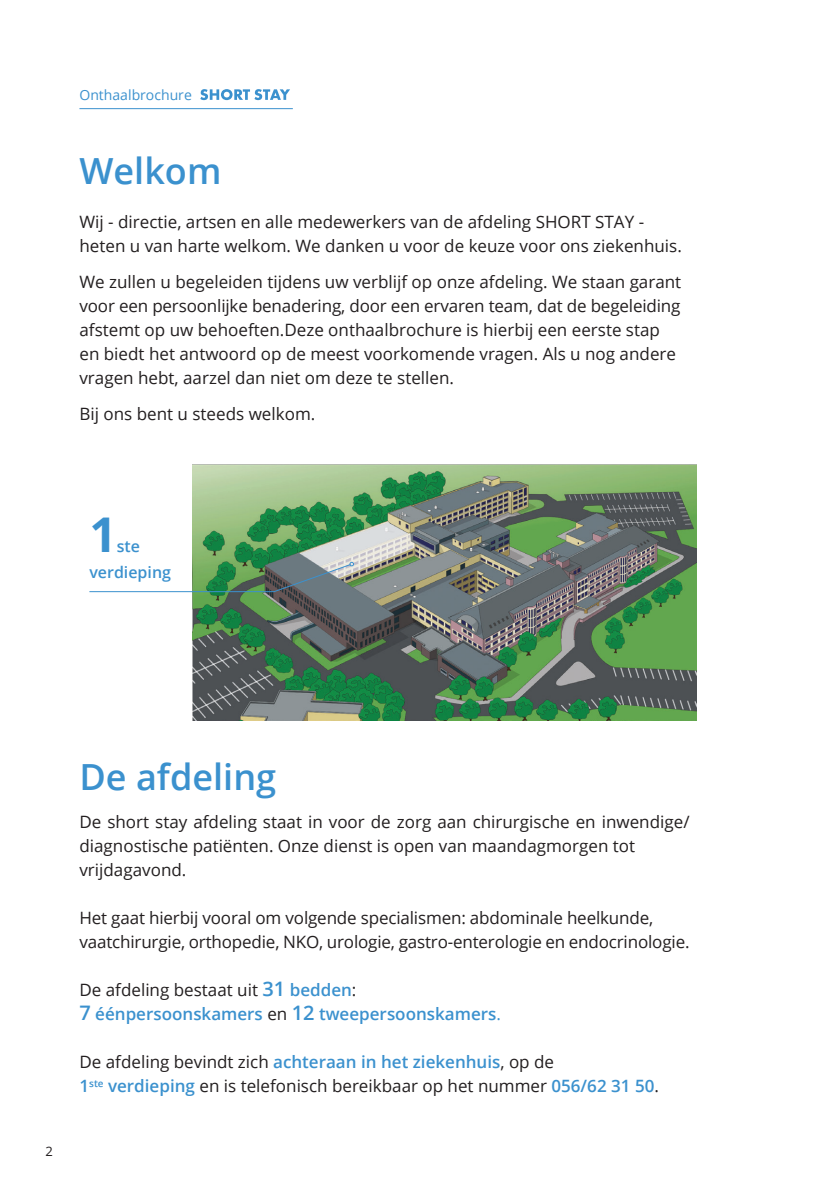
<style>
.page{position:relative;width:840px;height:1191px;background:#fff}
.page>*{position:absolute;margin:0;border:0;box-sizing:border-box;transform-origin:0 0}
.t1{font:700 47.8px "Open Sans";color:#3b91ce}
.t2{font:600 36px "Open Sans";color:#3b91ce}
.t3{font:17px/24px "Open Sans";color:#231f20}
.t4{font:600 17px/24px "Open Sans";color:#3b91ce}
.t5{font:600 16px/25.6px "Open Sans";color:#3b91ce;text-align:center}
.t6{font:14px "Open Sans";color:#3b91ce}
.t7{font:13px "Open Sans";color:#231f20}
.s1{font-weight:400;color:#231f20}
.s2{font-size:20px}
.s3{font-weight:400}
.s4{font-weight:600;color:#3b91ce}
</style>
<div class="page">
<img style="left:193px;top:465px;width:502px;height:255px">
<svg style="left:89px;top:562px;width:265px;height:30px"></svg>
<hr style="left:79px;top:108px;width:214px;height:1px;background:#3b91ce">
<svg style="left:200px;top:89px;width:90px;height:11px"></svg>
<p class="t6" style="left:79px;top:85px;width:114px">Onthaalbrochure</p>
<h2 class="t2" style="left:79px;top:146px;width:143px">Welkom</h2>
<p class="t3" style="left:79px;top:209px;width:603px">Wij - directie, artsen en alle medewerkers van de afdeling SHORT STAY - heten u van harte welkom. We danken u voor de keuze voor ons ziekenhuis.</p>
<p class="t3" style="left:79px;top:269px;width:603px">We zullen u begeleiden tijdens uw verblijf op onze afdeling. We staan garant voor een persoonlijke benadering, door een ervaren team, dat de begeleiding afstemt op uw behoeften.Deze onthaalbrochure is hierbij een eerste stap en biedt het antwoord op de meest voorkomende vragen. Als u nog andere vragen hebt, aarzel dan niet om deze te stellen.</p>
<p class="t3" style="left:79px;top:401px;width:237px">Bij ons bent u steeds welkom.</p>
<h1 class="t1" style="left:89px;top:501px;width:29px">1</h1>
<p class="t5" style="left:89px;top:533px;width:83px">ste verdieping</p>
<p class="t7" style="left:45px;top:1142px;width:9px">2</p>
<h2 class="t2" style="left:79px;top:752px;width:198px">De afdeling</h2>
<p class="t3" style="left:79px;top:809px;width:611px">De short stay afdeling staat in voor de zorg aan chirurgische en inwendige/ diagnostische patiënten. Onze dienst is open van maandagmorgen tot vrijdagavond.</p>
<p class="t3" style="left:79px;top:905px;width:611px">Het gaat hierbij vooral om volgende specialismen: abdominale heelkunde, vaatchirurgie, orthopedie, NKO, urologie, gastro-enterologie en endocrinologie.</p>
<p class="t4" style="left:79px;top:978px;width:423px"><span class="s1">De afdeling bestaat uit</span> <span class="s2">31</span> bedden<span class="s1">:<br></span><span class="s2">7</span> éénpersoonskamers <span class="s1">en</span> <span class="s2">12</span> tweepersoonskamers<span class="s3">.</span></p>
<p class="t3" style="left:79px;top:1049px;width:580px">De afdeling bevindt zich <span class="s4">achteraan in het ziekenhuis</span>, op de<br><span class="s4">1</span><sup>ste</sup> <span class="s4">verdieping</span> en is telefonisch bereikbaar op het nummer <span class="s4">056/62 31 50</span>.</p>
</div>
